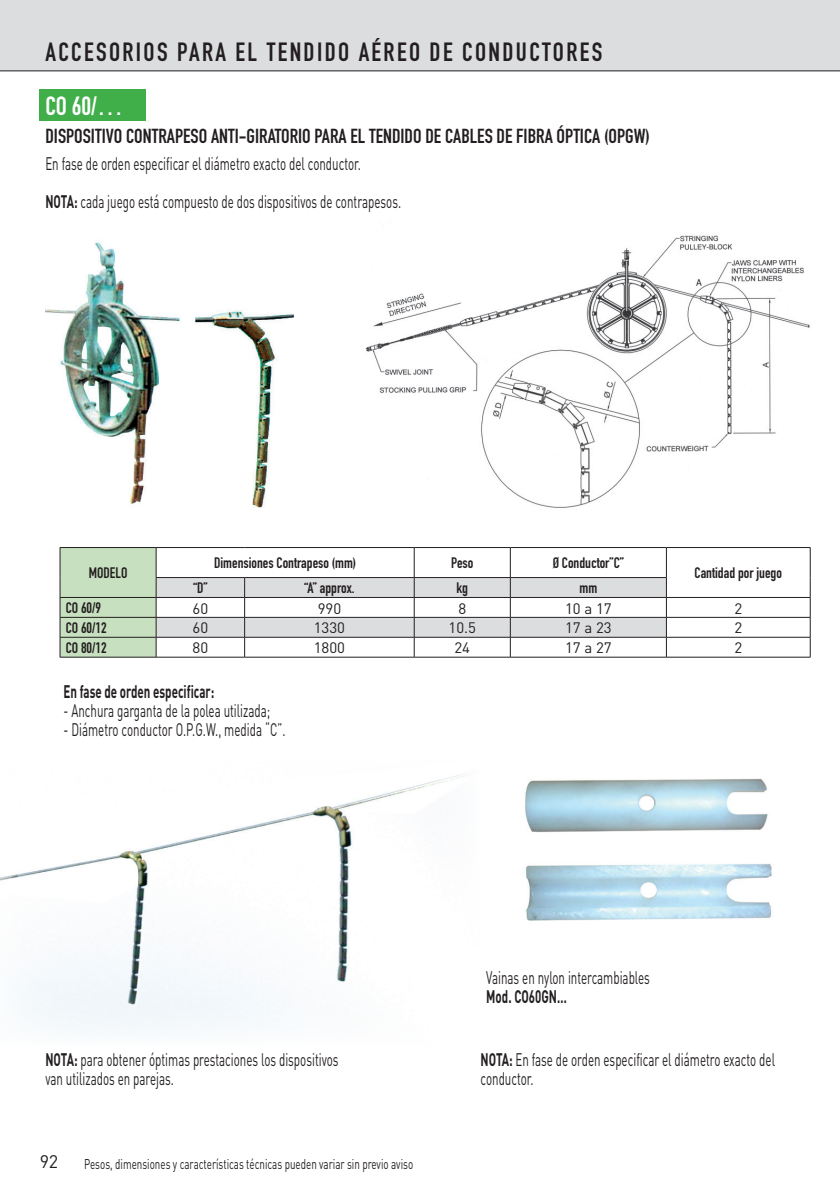
<style>
.page{position:relative;width:840px;height:1191px;background:#fff}
.page>*{position:absolute;margin:0;border:0;box-sizing:border-box;transform-origin:0 0}
.t1{font:26px "DIN Engschrift Std";letter-spacing:.09em;color:#231f20}
.t2{font:26px "DIN Engschrift Std";color:#fff}
.t3{font:20px "DIN Engschrift Std";color:#231f20}
.t4{font:18px/19px "DIN";color:#231f20;scale:.64 1}
.t5{font:700 18px "DIN";color:#231f20;scale:.64 1}
.t6{font:18px "DIN";color:#231f20}
.t7{font:15px "DIN Engschrift Std";color:#231f20}
.t8{font:15px "DIN";color:#231f20}
.t9{font:14px "DIN";color:#231f20;scale:.7 1}
.s1{font-weight:700}
</style>
<div class="page">
<svg style="left:0;top:0;width:839px;height:100px"></svg>
<div style="left:40px;top:89px;width:106px;height:31px;background:#40ae49"></div>
<img style="left:0;top:773px;width:468px;height:258px">
<img style="left:525px;top:778px;width:247px;height:143px">
<img style="left:365px;top:235px;width:445px;height:273px">
<img style="left:45px;top:242px;width:249px;height:266px">
<hr style="left:666px;top:547px;width:144px;height:1px;background:#231f20">
<hr style="left:666px;top:597px;width:144px;height:1px;background:#231f20">
<hr style="left:666px;top:617px;width:144px;height:1px;background:#231f20">
<hr style="left:60px;top:657px;width:96px;height:1px;background:#231f20">
<hr style="left:156px;top:657px;width:88px;height:1px;background:#231f20">
<hr style="left:244px;top:657px;width:170px;height:1px;background:#231f20">
<hr style="left:666px;top:637px;width:144px;height:1px;background:#231f20">
<svg style="left:60px;top:547px;width:606px;height:110px"></svg>
<svg style="left:809px;top:548px;width:1px;height:109px"></svg>
<hr style="left:414px;top:657px;width:96px;height:1px;background:#231f20">
<hr style="left:510px;top:657px;width:156px;height:1px;background:#231f20">
<hr style="left:666px;top:657px;width:144px;height:1px;background:#231f20">
<h1 class="t1" style="left:45px;top:37px;width:558px">ACCESORIOS PARA EL TENDIDO AÉREO DE CONDUCTORES</h1>
<h1 class="t2" style="left:45px;top:91px;width:79px">CO 60/…</h1>
<p class="t3" style="left:45px;top:124px;width:605px">DISPOSITIVO CONTRAPESO ANTI-GIRATORIO PARA EL TENDIDO DE CABLES DE FIBRA ÓPTICA (OPGW)</p>
<p class="t4" style="left:45px;top:144px;width:557px;line-height:38px">En fase de orden especificar el diámetro exacto del conductor.<br><span class="s1">NOTA:</span> cada juego está compuesto de dos dispositivos de contrapesos.</p>
<p class="t7" style="left:89px;top:564px;width:40px">MODELO</p>
<p class="t7" style="left:214px;top:554px;width:144px">Dimensiones Contrapeso (mm)</p>
<p class="t7" style="left:451px;top:554px;width:24px">Peso</p>
<p class="t7" style="left:552px;top:554px;width:73px">Ø Conductor”C”</p>
<p class="t7" style="left:193px;top:579px;width:16px">“D”</p>
<p class="t7" style="left:304px;top:579px;width:52px">“A” approx.</p>
<p class="t7" style="left:456px;top:579px;width:13px">kg</p>
<p class="t7" style="left:579px;top:579px;width:19px">mm</p>
<p class="t7" style="left:694px;top:564px;width:89px">Cantidad por juego</p>
<p class="t7" style="left:66px;top:598px;width:37px">CO 60/9</p>
<p class="t8" style="left:192px;top:599px;width:17px">60</p>
<p class="t8" style="left:317px;top:599px;width:25px">990</p>
<p class="t8" style="left:458px;top:599px;width:9px">8</p>
<p class="t8" style="left:564px;top:599px;width:48px">10 a 17</p>
<p class="t8" style="left:734px;top:599px;width:9px">2</p>
<p class="t7" style="left:66px;top:618px;width:42px">CO 60/12</p>
<p class="t8" style="left:192px;top:618px;width:17px">60</p>
<p class="t8" style="left:313px;top:618px;width:33px">1330</p>
<p class="t8" style="left:448px;top:618px;width:29px">10.5</p>
<p class="t8" style="left:564px;top:618px;width:48px">17 a 23</p>
<p class="t8" style="left:734px;top:618px;width:9px">2</p>
<p class="t7" style="left:66px;top:638px;width:42px">CO 80/12</p>
<p class="t8" style="left:192px;top:638px;width:17px">80</p>
<p class="t8" style="left:313px;top:638px;width:33px">1800</p>
<p class="t8" style="left:454px;top:638px;width:17px">24</p>
<p class="t8" style="left:564px;top:638px;width:48px">17 a 27</p>
<p class="t8" style="left:734px;top:638px;width:9px">2</p>
<p class="t5" style="left:63px;top:679px;width:237px">En fase de orden especificar:</p>
<p class="t4" style="left:63px;top:700px;width:324px">- Anchura garganta de la polea utilizada;</p>
<p class="t4" style="left:63px;top:719px;width:348px">- Diámetro conductor O.P.G.W., medida “C”.</p>
<p class="t4" style="left:45px;top:1049px;width:459px"><span class="s1">NOTA:</span> para obtener óptimas prestaciones los dispositivos van utilizados en parejas.</p>
<p class="t6" style="left:40px;top:1150px;width:20px">92</p>
<p class="t9" style="left:84px;top:1155px;width:471px">Pesos, dimensiones y características técnicas pueden variar sin previo aviso</p>
<p class="t4" style="left:486px;top:968px;width:257px">Vainas en nylon intercambiables</p>
<p class="t5" style="left:486px;top:985px;width:127px">Mod. CO60GN…</p>
<p class="t4" style="left:480px;top:1049px;width:461px"><span class="s1">NOTA:</span> En fase de orden especificar el diámetro exacto del conductor.</p>
</div>
